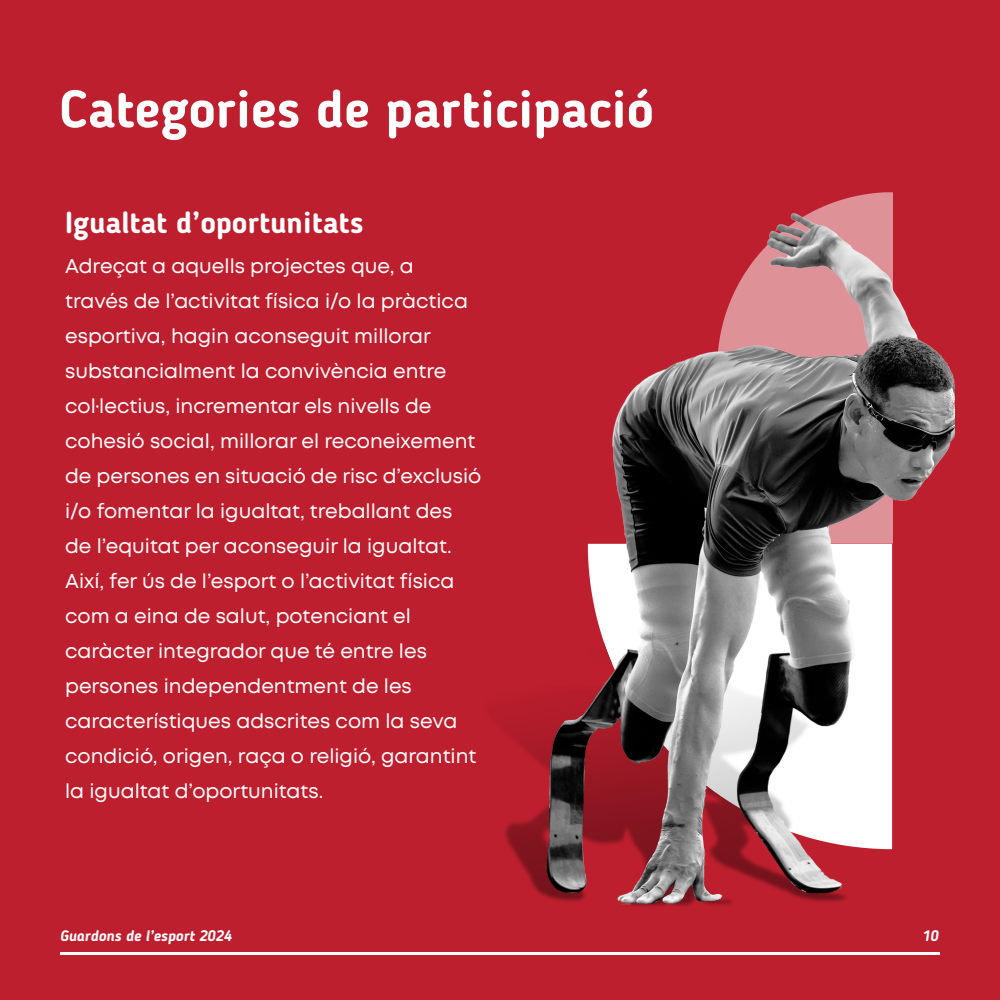
<style>
.page{position:relative;width:1000px;height:1000px;background:#be1f2e}
.page>*{position:absolute;margin:0;border:0;box-sizing:border-box;transform-origin:0 0}
.t1{font:700 52.5px "Blogger Sans";color:#fff}
.t2{font:700 30px "Blogger Sans";color:#fff}
.t3{font:20px/35px "Mont";color:#fff}
.t4{font:italic 700 15px "Blogger Sans";color:#fff}
</style>
<div class="page">
<hr style="left:60px;top:952px;width:880px;height:3px;background:#fff">
<img style="left:498px;top:192px;width:457px;height:715px">
<p class="t1" style="left:60px;top:77px;width:596px">Categories de participació</p>
<p class="t2" style="left:65px;top:204px;width:300px">Igualtat d’oportunitats</p>
<p class="t3" style="left:65px;top:249px;width:418px">Adreçat a aquells projectes que, a través de l’activitat física i/o la pràctica esportiva, hagin aconseguit millorar substancialment la convivència entre col·lectius, incrementar els nivells de cohesió social, millorar el reconeixement de persones en situació de risc d’exclusió i/o fomentar la igualtat, treballant des de l’equitat per aconseguir la igualtat.<br>Així, fer ús de l’esport o l’activitat física com a eina de salut, potenciant el caràcter integrador que té entre les persones independentment de les característiques adscrites com la seva condició, origen, raça o religió, garantint la igualtat d’oportunitats.</p>
<p class="t4" style="left:60px;top:927px;width:173px">Guardons de l’esport 2024</p>
<p class="t4" style="left:922px;top:927px;width:18px">10</p>
</div>
